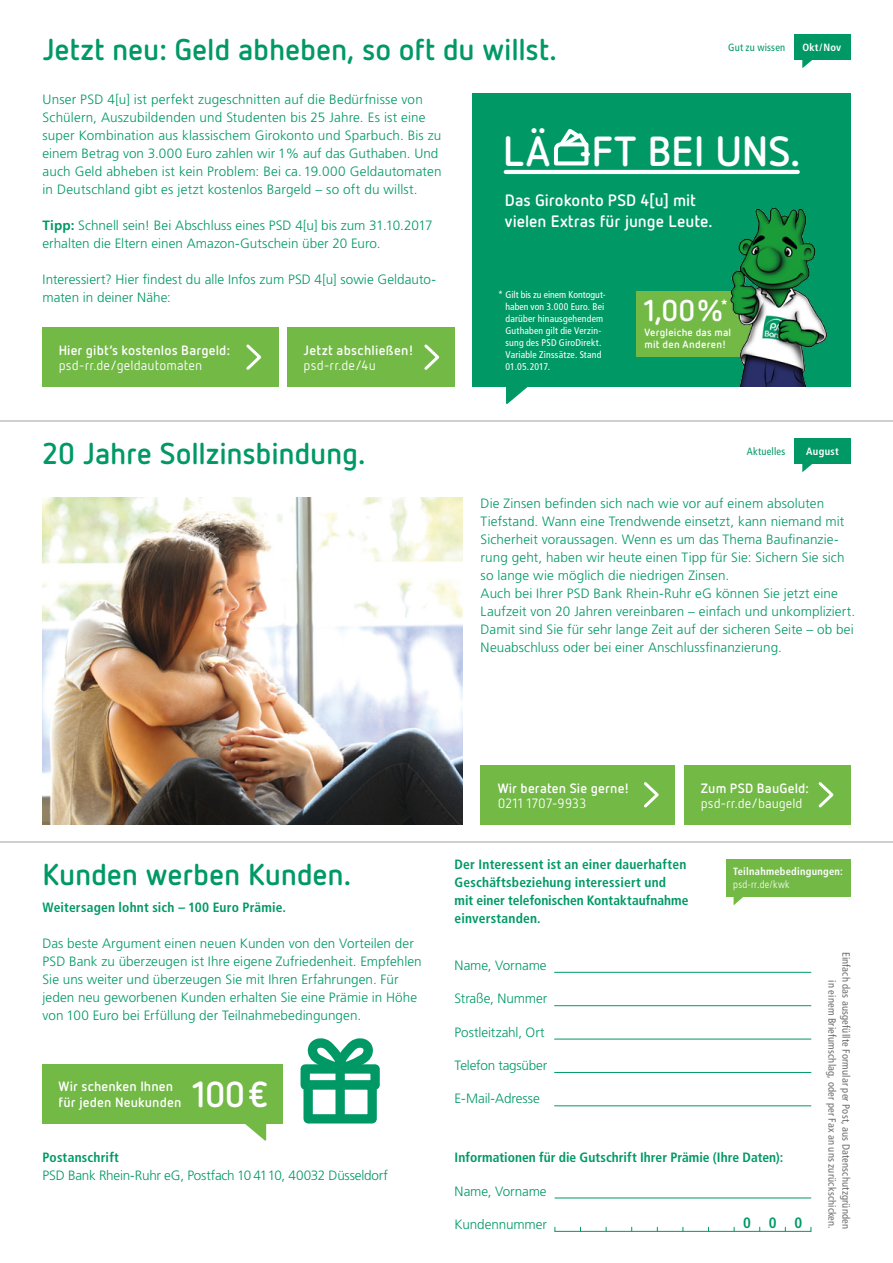
<style>
.page{position:relative;width:893px;height:1263px;background:#fff}
.page>*{position:absolute;margin:0;border:0;box-sizing:border-box;transform-origin:0 0}
.t1{font:700 42px "Netto OT";color:#fff}
.t2{font:700 36px "Netto OT";color:#fff}
.t3{font:700 30px "Netto OT";letter-spacing:-.01em;color:#096}
.t4{font:700 30px "Netto OT";color:#fff}
.t5{font:700 16.5px/21px "Netto OT";color:#fff}
.t6{font:700 condensed 15px "Frutiger LT Pro";color:#096}
.t7{font:300 13.5px/18px "Frutiger LT Pro";letter-spacing:.005em;color:#096}
.t8{font:700 condensed 13.5px/18px "Frutiger LT Pro";letter-spacing:.01em;color:#096}
.t9{font:700 13.5px "Netto OT";letter-spacing:.01em;color:#fff}
.t10{font:300 13.5px "Frutiger LT Pro";letter-spacing:-.015em;color:#096}
.t11{font:13.5px "Netto OT";letter-spacing:.005em;color:#fff}
.t12{font:condensed 10.5px/14.2px "Frutiger LT Pro";letter-spacing:.015em;color:#6e6e6e;text-align:right}
.t13{font:700 condensed 10.5px "Frutiger LT Pro";letter-spacing:.025em;color:#fff}
.t14{font:700 10.5px/12px "Netto OT";letter-spacing:.025em;color:#fff}
.t15{font:condensed 10.5px "Frutiger LT Pro";letter-spacing:.02em;color:#096}
.t16{font:300 condensed 10.5px "Frutiger LT Pro";letter-spacing:.03em;color:#fff}
.t17{font:condensed 9.75px/12px "Frutiger LT Pro";letter-spacing:.015em;color:#fff}
.s1{font-weight:700}
</style>
<div class="page">
<hr style="left:554px;top:1105px;width:257px;height:1px;background:#096">
<hr style="left:554px;top:1072px;width:257px;height:1px;background:#096">
<hr style="left:554px;top:972px;width:257px;height:1px;background:#096">
<hr style="left:554px;top:1005px;width:257px;height:1px;background:#096">
<hr style="left:554px;top:1039px;width:257px;height:1px;background:#096">
<hr style="left:555px;top:1197px;width:256px;height:1px;background:#096">
<hr style="left:555px;top:1231px;width:256px;height:1px;background:#096">
<div style="left:301px;top:1064px;width:79px;height:26px;background:#fff;border:9px solid #096"></div>
<div style="left:303px;top:1080px;width:74px;height:43px;background:#fff;border:9px solid #096"></div>
<div style="left:335px;top:1070px;width:10px;height:45px;background:#096"></div>
<svg style="left:300px;top:1038px;width:80px;height:41px"></svg>
<svg style="left:204px;top:1123px;width:62px;height:18px"></svg>
<div style="left:43px;top:1064px;width:240px;height:59px;background:#73b946"></div>
<svg style="left:734px;top:897px;width:9px;height:8px"></svg>
<div style="left:725px;top:859px;width:125px;height:38px;background:#73b946"></div>
<svg style="left:506px;top:387px;width:22px;height:17px"></svg>
<div style="left:472px;top:94px;width:378px;height:293px;background:#096"></div>
<div style="left:288px;top:328px;width:167px;height:59px;background:#73b946"></div>
<svg style="left:424px;top:344px;width:16px;height:26px"></svg>
<div style="left:684px;top:765px;width:166px;height:59px;background:#73b946"></div>
<svg style="left:818px;top:782px;width:16px;height:26px"></svg>
<div style="left:43px;top:328px;width:236px;height:59px;background:#73b946"></div>
<svg style="left:246px;top:344px;width:16px;height:26px"></svg>
<hr style="left:506px;top:170px;width:292px;height:4px;background:#fff">
<svg style="left:554px;top:128px;width:36px;height:38px"></svg>
<div style="left:636px;top:291px;width:123px;height:66px;background:#73b946"></div>
<img style="left:730px;top:207px;width:98px;height:180px">
<svg style="left:802px;top:60px;width:10px;height:8px"></svg>
<div style="left:794px;top:34px;width:56px;height:26px;background:#096"></div>
<div style="left:481px;top:765px;width:194px;height:59px;background:#73b946"></div>
<svg style="left:644px;top:782px;width:15px;height:26px"></svg>
<svg style="left:802px;top:463px;width:16px;height:9px"></svg>
<div style="left:794px;top:438px;width:56px;height:25px;background:#096"></div>
<img style="left:43px;top:497px;width:419px;height:327px">
<hr style="left:0;top:421px;width:893px;height:1px;background:#a0a0a0">
<hr style="left:0;top:842px;width:893px;height:1px;background:#a0a0a0">
<h3 class="t3" style="left:43px;top:30px;width:516px">Jetzt neu: Geld abheben, so oft du willst.</h3>
<p class="t15" style="left:728px;top:41px;width:59px">Gut zu wissen</p>
<p class="t13" style="left:802px;top:41px;width:40px">Okt/Nov</p>
<p class="t7" style="left:43px;top:90px;width:400px">Unser PSD 4[u] ist perfekt zugeschnitten auf die Bedürfnisse von Schülern, Auszubildenden und Studenten bis 25 Jahre. Es ist eine super Kombination aus klassischem Girokonto und Sparbuch. Bis zu einem Betrag von 3.000 Euro zahlen wir 1% auf das Guthaben. Und auch Geld abheben ist kein Problem: Bei ca. 19.000 Geldautomaten in Deutschland gibt es jetzt kostenlos Bargeld – so oft du willst.</p>
<p class="t7" style="left:43px;top:216px;width:392px"><span class="s1">Tipp:</span> Schnell sein! Bei Abschluss eines PSD 4[u] bis zum 31.10.2017 erhalten die Eltern einen Amazon-Gutschein über 20 Euro.</p>
<p class="t7" style="left:43px;top:270px;width:395px">Interessiert? Hier findest du alle Infos zum PSD 4[u] sowie Geldauto&shy;maten in deiner Nähe:</p>
<p class="t9" style="left:59px;top:341px;width:173px">Hier gibt‘s kostenlos Bargeld:</p>
<p class="t11" style="left:59px;top:357px;width:145px">psd-rr.de/geldautomaten</p>
<p class="t9" style="left:304px;top:342px;width:112px">Jetzt abschließen!</p>
<p class="t11" style="left:304px;top:357px;width:74px">psd-rr.de/4u</p>
<h3 class="t3" style="left:43px;top:434px;width:325px">20 Jahre Sollzinsbindung.</h3>
<h1 class="t1" style="left:503px;top:124px;width:300px">LÄ FT BEI UNS.</h1>
<p class="t5" style="left:505px;top:189px;width:209px">Das Girokonto PSD 4[u] mit vielen Extras für junge Leute.</p>
<p class="t17" style="left:505px;top:289px;width:102px;text-indent:-7px">* Gilt bis zu einem Kontogut&shy;haben von 3.000 Euro. Bei darüber hinausgehendem<br>Guthaben gilt die Verzin&shy;sung des PSD GiroDirekt.<br>Variable Zinssätze. Stand<br>01.05.2017.</p>
<h3 class="t4" style="left:643px;top:292px;width:86px">1,00%<sup>*</sup></h3>
<p class="t14" style="left:644px;top:326px;width:88px">Vergleiche das mal mit den Anderen!</p>
<p class="t15" style="left:747px;top:445px;width:40px">Aktuelles</p>
<p class="t13" style="left:806px;top:445px;width:34px">August</p>
<p class="t7" style="left:481px;top:494px;width:376px">Die Zinsen befinden sich nach wie vor auf einem absoluten Tiefstand. Wann eine Trendwende einsetzt, kann niemand mit Sicherheit voraussagen. Wenn es um das Thema Baufinanzie&shy;rung geht, haben wir heute einen Tipp für Sie: Sichern Sie sich so lange wie möglich die niedrigen Zinsen.<br>Auch bei Ihrer PSD Bank Rhein-Ruhr eG können Sie jetzt eine Laufzeit von 20 Jahren vereinbaren – einfach und unkompliziert.<br>Damit sind Sie für sehr lange Zeit auf der sicheren Seite – ob bei Neuabschluss oder bei einer Anschlussfinanzierung.</p>
<h3 class="t3" style="left:43px;top:855px;width:310px">Kunden werben Kunden.</h3>
<p class="t8" style="left:43px;top:898px;width:245px">Weitersagen lohnt sich – 100 Euro Prämie.</p>
<p class="t7" style="left:43px;top:934px;width:381px">Das beste Argument einen neuen Kunden von den Vorteilen der PSD Bank zu überzeugen ist Ihre eigene Zufriedenheit. Empfehlen Sie uns weiter und überzeugen Sie mit Ihren Erfahrungen. Für jeden neu geworbenen Kunden erhalten Sie eine Prämie in Höhe von 100 Euro bei Erfüllung der Teilnahmebedingungen.</p>
<p class="t9" style="left:59px;top:1077px;width:116px">Wir schenken Ihnen</p>
<h2 class="t2" style="left:192px;top:1071px;width:78px">100€</h2>
<p class="t9" style="left:59px;top:1093px;width:124px">für jeden Neukunden</p>
<p class="t8" style="left:43px;top:1148px;width:78px">Postanschrift</p>
<p class="t10" style="left:43px;top:1168px;width:347px">PSD Bank Rhein-Ruhr eG, Postfach 10 4110, 40032 Düsseldorf</p>
<p class="t9" style="left:498px;top:779px;width:133px">Wir beraten Sie gerne!</p>
<p class="t11" style="left:498px;top:794px;width:90px">0211 1707-9933</p>
<p class="t9" style="left:701px;top:779px;width:110px">Zum PSD BauGeld:</p>
<p class="t11" style="left:701px;top:794px;width:103px">psd-rr.de/baugeld</p>
<p class="t8" style="left:455px;top:855px;width:235px">Der Interessent ist an einer dauerhaften Geschäftsbeziehung interessiert und<br>mit einer telefonischen Kontaktaufnahme einverstanden.</p>
<p class="t13" style="left:733px;top:865px;width:111px">Teilnahmebedingungen:</p>
<p class="t16" style="left:733px;top:879px;width:58px">psd-rr.de/kwk</p>
<p class="t7" style="left:455px;top:956px;width:94px">Name, Vorname</p>
<p class="t7" style="left:455px;top:989px;width:94px">Straße, Nummer</p>
<p class="t7" style="left:455px;top:1023px;width:91px">Postleitzahl, Ort</p>
<p class="t10" style="left:455px;top:1057px;width:94px">Telefon tagsüber</p>
<p class="t7" style="left:455px;top:1090px;width:87px">E-Mail-Adresse</p>
<p class="t8" style="left:455px;top:1148px;width:330px">Informationen für die Gutschrift Ihrer Prämie (Ihre Daten):</p>
<p class="t7" style="left:455px;top:1182px;width:94px">Name, Vorname</p>
<p class="t7" style="left:455px;top:1215px;width:94px">Kundennummer</p>
<p class="t6" style="left:743px;top:1214px;width:61px">000</p>
<p class="t12" style="left:853px;top:952px;width:279px;rotate:90deg">Einfach das ausgefüllte Formular per Post, aus Datenschutzgründen in einem Briefumschlag, oder per Fax an uns zurückschicken.</p>
</div>
